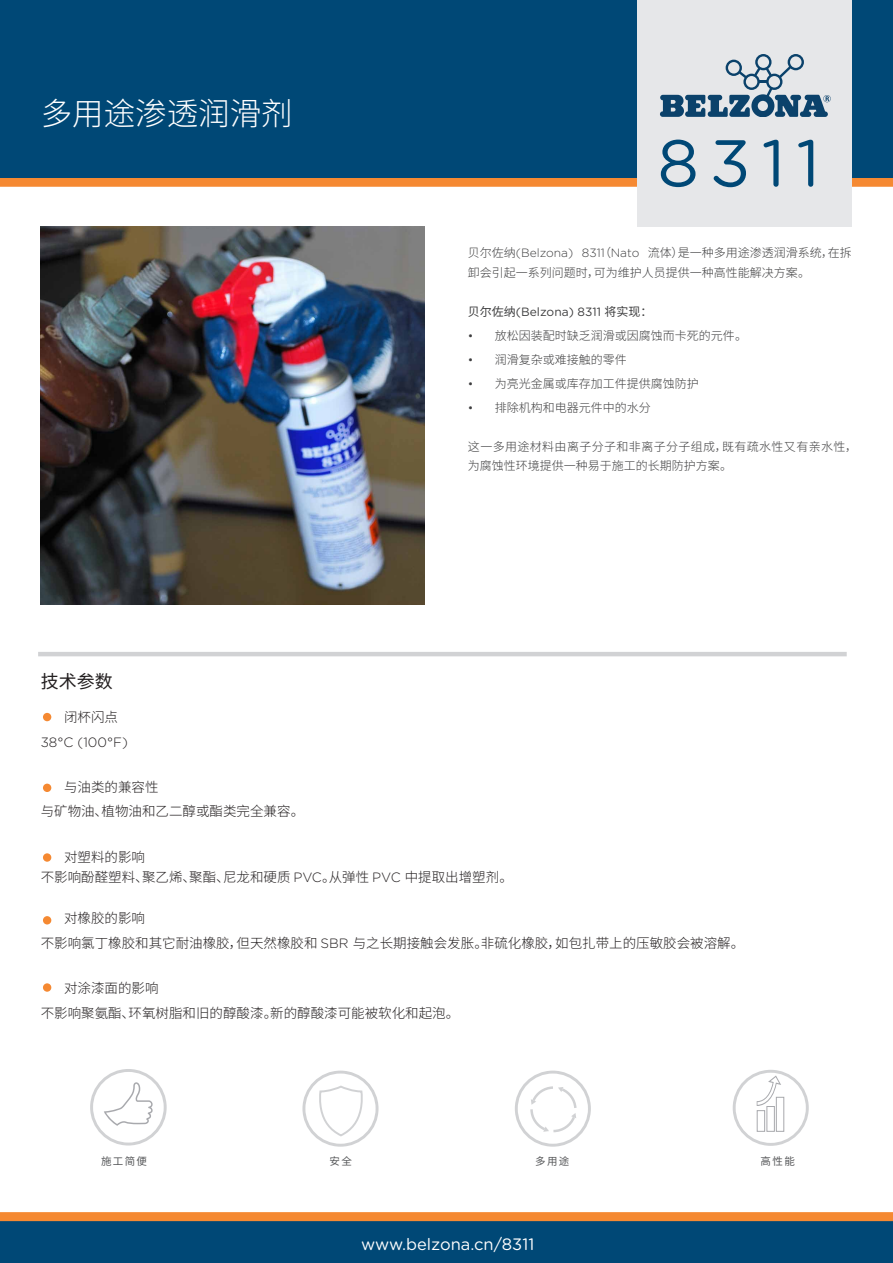
<style>
.page{position:relative;width:893px;height:1263px;background:#fff}
.page>*{position:absolute;margin:0;border:0;box-sizing:border-box;transform-origin:0 0}
.t1{font:66px "Gotham Rounded";color:#004876}
.t2{font:300 31.5px "Source Han Sans CN";color:#fff}
.t3{font:18px "Source Han Sans CN";color:#231f20}
.t4{font:16.5px "Gotham Rounded";color:#fff}
.t5{font:300 13.5px/24.8px "Source Han Sans CN";color:#231f20}
.t6{font:300 13.5px "Gotham Rounded";color:#231f20}
.t7{font:300 12px/19.5px "Source Han Sans CN";color:#3e3e3f}
.t8{font:300 12px/19.5px "Source Han Sans CN";letter-spacing:.03em;color:#3e3e3f}
.t9{font:12px "Gotham Rounded";color:#3e3e3f}
.t10{font:10.5px "Source Han Sans CN";letter-spacing:.13em;color:#57585a}
.s1{font-family:"Gotham Rounded"}
.s2{font-family:"Source Han Sans CN"}
</style>
<div class="page">
<div style="left:0;top:178px;width:893px;height:9px;background:#f58932"></div>
<div style="left:0;top:0;width:893px;height:178px;background:#004876"></div>
<div style="left:0;top:1220px;width:893px;height:43px;background:#004876"></div>
<img style="left:41px;top:226px;width:384px;height:379px">
<hr style="left:38px;top:652px;width:809px;height:4px;background:#d1d2d4">
<div style="left:638px;top:0;width:214px;height:226px;background:#e6e7e9"></div>
<svg style="left:660px;top:54px;width:170px;height:63px"></svg>
<div style="left:0;top:1212px;width:893px;height:9px;background:#f58932"></div>
<svg style="left:90px;top:1069px;width:77px;height:76px"></svg>
<svg style="left:515px;top:1070px;width:76px;height:77px"></svg>
<svg style="left:302px;top:1070px;width:76px;height:77px"></svg>
<svg style="left:733px;top:1070px;width:76px;height:76px"></svg>
<div style="left:43px;top:713px;width:8px;height:8px;background:#f58932;border-radius:50%"></div>
<div style="left:43px;top:784px;width:8px;height:8px;background:#f58932;border-radius:50%"></div>
<div style="left:43px;top:853px;width:8px;height:9px;background:#f58932;border-radius:50%"></div>
<div style="left:43px;top:916px;width:8px;height:8px;background:#f58932;border-radius:50%"></div>
<div style="left:43px;top:983px;width:8px;height:9px;background:#f58932;border-radius:50%"></div>
<h2 class="t2" style="left:41px;top:96px;width:253px">多用途渗透润滑剂</h2>
<h1 class="t1" style="left:657px;top:118px;width:164px">8311</h1>
<p class="t7" style="left:468px;top:243px;width:385px">贝尔佐纳<span class="s1">(Belzona) 8311</span>（<span class="s1">Nato</span> 流体）是一种多用途渗透润滑系统，在拆卸会引起一系列问题时，可为维护人员提供一种高性能解决方案。</p>
<p class="t9" style="left:468px;top:303px;width:186px"><span class="s2">贝尔佐纳</span>(Belzona) 8311 <span class="s2">将实现：</span></p>
<p class="t7" style="left:468px;top:326px;width:281px"><span class="s1">•</span> 放松因装配时缺乏润滑或因腐蚀而卡死的元件。</p>
<p class="t7" style="left:468px;top:350px;width:160px"><span class="s1">•</span> 润滑复杂或难接触的零件</p>
<p class="t7" style="left:468px;top:374px;width:232px"><span class="s1">•</span> 为亮光金属或库存加工件提供腐蚀防护</p>
<p class="t7" style="left:468px;top:398px;width:184px"><span class="s1">•</span> 排除机构和电器元件中的水分</p>
<p class="t8" style="left:468px;top:437px;width:391px">这一多用途材料由离子分子和非离子分子组成，既有疏水性又有亲水性，为腐蚀性环境提供一种易于施工的长期防护方案。</p>
<h3 class="t3" style="left:41px;top:672px;width:73px">技术参数</h3>
<p class="t5" style="left:64px;top:705px;width:55px">闭杯闪点</p>
<p class="t6" style="left:41px;top:733px;width:89px">38°C (100°F)</p>
<p class="t5" style="left:41px;top:775px;width:265px;text-indent:23px">与油类的兼容性<br>与矿物油、植物油和乙二醇或酯类完全兼容。</p>
<p class="t5" style="left:41px;top:847px;width:474px;line-height:20.4px;text-indent:23px">对塑料的影响<br>不影响酚醛塑料、聚乙烯、聚酯、尼龙和硬质 <span class="s1">PVC</span>。从弹性 <span class="s1">PVC</span> 中提取出增塑剂。</p>
<p class="t5" style="left:41px;top:906px;width:705px;text-indent:23px">对橡胶的影响<br>不影响氯丁橡胶和其它耐油橡胶，但天然橡胶和 <span class="s1">SBR</span> 与之长期接触会发胀。非硫化橡胶，如包扎带上的压敏胶会被溶解。</p>
<p class="t5" style="left:41px;top:976px;width:420px;text-indent:23px">对涂漆面的影响<br>不影响聚氨酯、环氧树脂和旧的醇酸漆。新的醇酸漆可能被软化和起泡。</p>
<p class="t10" style="left:101px;top:1155px;width:48px">施工简便</p>
<p class="t10" style="left:330px;top:1155px;width:24px">安全</p>
<p class="t10" style="left:535px;top:1155px;width:36px">多用途</p>
<p class="t10" style="left:761px;top:1155px;width:36px">高性能</p>
<p class="t4" style="left:361px;top:1233px;width:175px">www.belzona.cn/8311</p>
</div>
